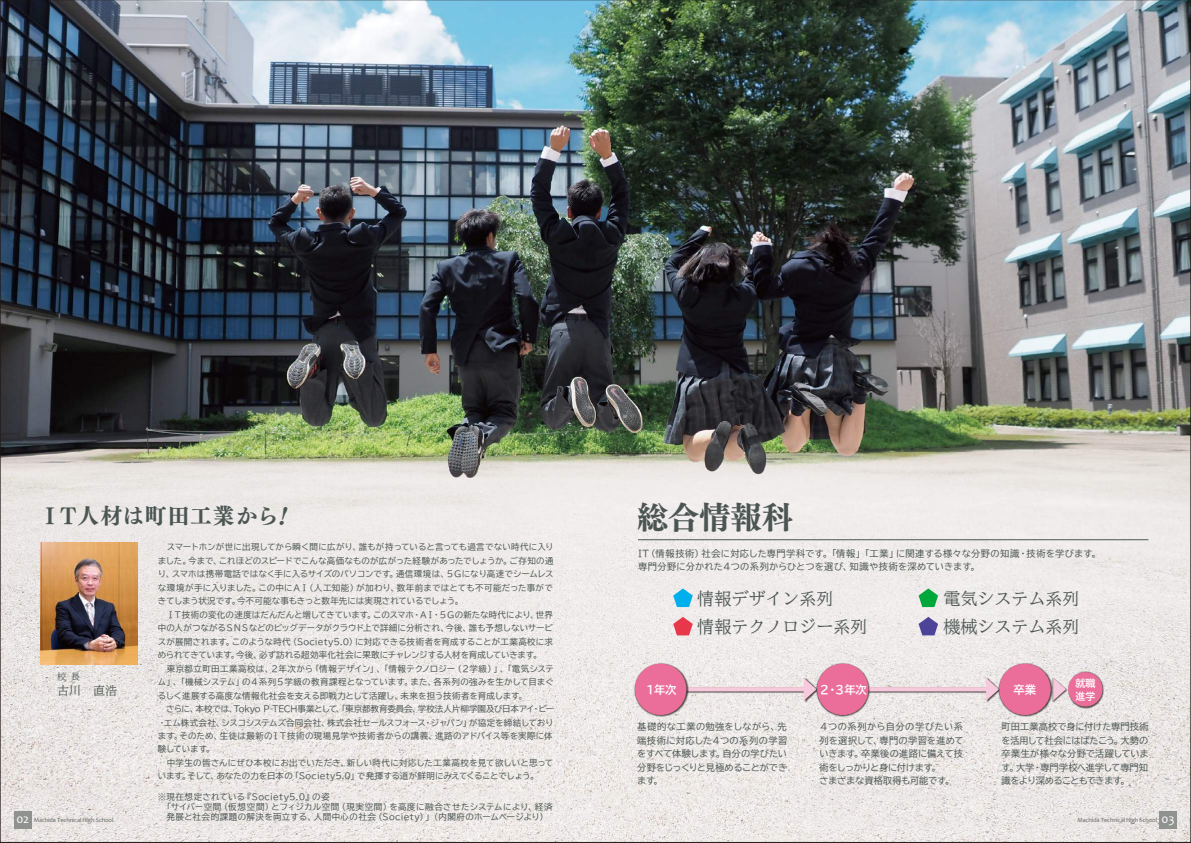
<style>
.page{position:relative;width:1191px;height:843px;background:#fff}
.page>*{position:absolute;margin:0;border:0;box-sizing:border-box;transform-origin:0 0}
.t1{font:31.2px "UD Mincho Pr 6 N B";color:#4b5654}
.t2{font:21.8px "UD Mincho Pr 6 N B";letter-spacing:.035em;color:#4b5654}
.t3{font:17px/28.4px "BIZ UD Mincho Medium";color:#4b5654}
.t4{font:12px "BIZ UD Mincho Medium";color:#4b5654}
.t5{font:11.3px "BIZ UD Gothic Bold";letter-spacing:-.025em;color:#fff}
.t6{font:9.9px/12.8px "BIZ UD Gothic Bold";color:#fff}
.t7{font:9.2px/13.5px "TBUD Go Std";letter-spacing:.005em;color:#4b5654;text-align:justify}
.t8{font:9.2px/13.5px "TBUD Go Std";letter-spacing:.03em;color:#4b5654}
.t9{font:9.2px "BIZ UD Mincho Medium";color:#4b5654}
.t10{font:8.5px/13.5px "TBUD Go Std";letter-spacing:.005em;color:#4b5654}
.t11{font:8.5px/9.9px "TBUD Go Std";letter-spacing:.04em;color:#4b5654}
.t12{font:6.4px "Candara";letter-spacing:-.02em;color:#636864}
.s1{font-size:12.8px;color:#fff}
</style>
<div class="page">
<img style="left:2px;top:2px;width:1187px;height:838px">
<div style="left:14px;top:811px;width:17px;height:17px;background:#90928f"></div>
<div style="left:1160px;top:811px;width:17px;height:17px;background:#90928f"></div>
<img style="left:689px;top:676px;width:127px;height:27px">
<svg style="left:689px;top:677px;width:127px;height:23px;background:#e5d8db"></svg>
<img style="left:871px;top:676px;width:127px;height:27px">
<svg style="left:871px;top:677px;width:127px;height:23px;background:#e5d7db"></svg>
<img style="left:634px;top:662px;width:55px;height:55px">
<div style="left:635px;top:663px;width:51px;height:51px;background:#eb6d9a;border-radius:50%"></div>
<img style="left:816px;top:662px;width:55px;height:55px">
<div style="left:817px;top:663px;width:51px;height:51px;background:#eb6d9a;border-radius:50%"></div>
<img style="left:998px;top:662px;width:55px;height:55px">
<div style="left:999px;top:663px;width:51px;height:51px;background:#eb6d9a;border-radius:50%"></div>
<img style="left:1067px;top:670px;width:38px;height:38px">
<div style="left:1068px;top:671px;width:34px;height:35px;background:#eb6d9a;border-radius:50%"></div>
<img style="left:1052px;top:676px;width:16px;height:27px">
<svg style="left:1053px;top:677px;width:13px;height:23px"></svg>
<img style="left:41px;top:542px;width:96px;height:122px">
<hr style="left:638px;top:539px;width:510px;height:1px;background:#4b5654">
<svg style="left:673px;top:588px;width:20px;height:18px"></svg>
<svg style="left:918px;top:588px;width:20px;height:18px"></svg>
<svg style="left:918px;top:616px;width:20px;height:19px"></svg>
<svg style="left:673px;top:616px;width:20px;height:19px"></svg>
<h1 class="t1" style="left:637px;top:488px;width:157px">総合情報科</h1>
<h2 class="t2" style="left:39px;top:495px;width:250px">ＩＴ人材は町田工業から!</h2>
<p class="t10" style="left:158px;top:540px;width:398px">　スマートホンが世に出現してから瞬く間に広がり、誰もが持っていると言っても過言でない時代に入りました。今まで、これほどのスピードでこんな高価なものが広がった経験があったでしょうか。ご存知の通り、スマホは携帯電話ではなく手に入るサイズのパソコンです。通信環境は、５Ｇになり高速でシームレスな環境が手に入りました。この中にＡＩ（人工知能）が加わり、数年前まではとても不可能だった事ができてしまう状況です。今不可能な事もきっと数年先には実現されているでしょう。<br>　ＩＴ技術の変化の速度はだんだんと増してきています。このスマホ・ＡＩ・５Ｇの新たな時代により、世界中の人がつながるＳＮＳなどのビッグデータがクラウド上で詳細に分析され、今後、誰も予想しないサービスが展開されます。このような時代（Society5.0）に対応できる技術者を育成することが工業高校に求められてきています。今後、必ず訪れる超効率化社会に果敢にチャレンジする人材を育成していきます。<br>　東京都立町田工業高校は、２年次から「情報デザイン」、「情報テクノロジー（２学級）」、「電気システム」、「機械システム」の４系列５学級の教育課程となっています。また、各系列の強みを生かして目まぐるしく進展する高度な情報化社会を支える即戦力として活躍し、未来を担う技術者を育成します。<br>　さらに、本校では、Tokyo P-TECH事業として、「東京都教育委員会、学校法人片柳学園及び日本アイ・ビー・エム株式会社、シスコシステムズ合同会社、株式会社セールスフォース・ジャパン」が協定を締結しております。そのため、生徒は最新のＩＴ技術の現場見学や技術者からの講義、進路のアドバイス等を実際に体験しています。<br>　中学生の皆さんにぜひ本校にお出でいただき、新しい時代に対応した工業高校を見て欲しいと思っています。そして、あなたの力を日本の「Society5.0」で発揮する道が鮮明にみえてくることでしょう。</p>
<p class="t11" style="left:166px;top:791px;width:388px;text-indent:-9px">※現在想定されている『Society5.0』の姿<br>｢サイバー空間（仮想空間）とフィジカル空間（現実空間）を高度に融合させたシステムにより、経済発展と社会的課題の解決を両立する、人間中心の社会（Society）」（内閣府のホームページより）</p>
<p class="t8" style="left:638px;top:546px;width:464px">IT（情報技術）社会に対応した専門学科です。「情報」「工業」に関連する様々な分野の知識・技術を学びます。専門分野に分かれた４つの系列からひとつを選び、知識や技術を深めていきます。</p>
<h3 class="t3" style="left:697px;top:583px;width:172px">情報デザイン系列<br>情報テクノロジー系列</h3>
<h3 class="t3" style="left:943px;top:583px;width:138px">電気システム系列機械システム系列</h3>
<p class="t9" style="left:57px;top:671px;width:25px">校 長</p>
<h3 class="t4" style="left:57px;top:684px;width:62px">古川　直浩</h3>
<h3 class="t5" style="left:1013px;top:683px;width:24px">卒業</h3>
<p class="t6" style="left:1075px;top:676px;width:22px">就職進学</p>
<p class="t7" style="left:1001px;top:719px;width:149px">町田工業高校で身に付けた専門技術を活用して社会にはばたこう。大勢の卒業生が様々な分野で活躍しています。大学・専門学校へ進学して専門知識をより深めることもできます。</p>
<h3 class="t5" style="left:645px;top:683px;width:33px">１年次</h3>
<p class="t7" style="left:637px;top:719px;width:152px">基礎的な工業の勉強をしながら、先端技術に対応した４つの系列の学習をすべて体験します。自分の学びたい分野をじっくりと見極めることができます。</p>
<h3 class="t5" style="left:819px;top:683px;width:50px">２・３年次</h3>
<p class="t7" style="left:819px;top:719px;width:146px;text-align:left">４つの系列から自分の学びたい系列を選択して、専門の学習を進めていきます。卒業後の進路に備えて技術をしっかりと身に付けます。<br>さまざまな資格取得も可能です。</p>
<p class="t12" style="left:16px;top:816px;width:99px"><span class="s1">02</span> Machida Technical High School</p>
<p class="t12" style="left:1077px;top:816px;width:99px">Machida Technical High School <span class="s1">03</span></p>
</div>
